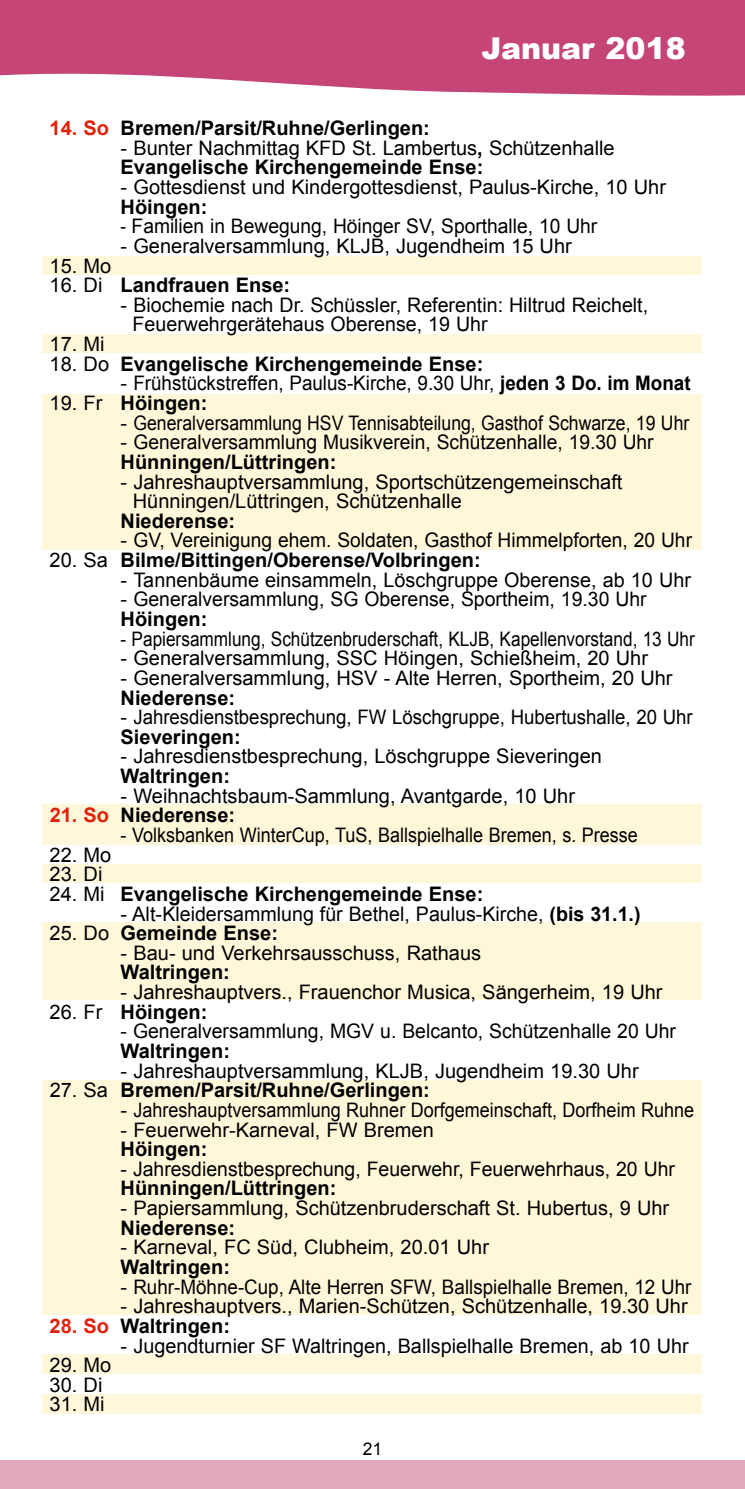
<style>
.page{position:relative;width:745px;height:1489px;background:#fff}
.page>*{position:absolute;margin:0;border:0;box-sizing:border-box;transform-origin:0 0}
.t1{font:900 30px "Arial";color:#fff}
.t2{font:20px/19.5px "Arial";color:#000}
.t3{font:700 20px "Arial";color:#000}
.t4{font:20px "Arial";color:#000;scale:.86 1}
.t5{font:20px "Arial";color:#000;scale:.9 1}
.t6{font:17.5px "Arial";color:#000}
.s1{color:#e32009}
.s2{font-weight:700}
.s3{font-weight:400}
</style>
<div class="page">
<div style="left:43px;top:1393px;width:659px;height:20px;background:#fff7d9"></div>
<div style="left:43px;top:256px;width:659px;height:18px;background:#fff7d9"></div>
<div style="left:43px;top:334px;width:659px;height:19px;background:#fff7d9"></div>
<div style="left:43px;top:393px;width:659px;height:156px;background:#fff7d9"></div>
<div style="left:43px;top:804px;width:659px;height:40px;background:#fff7d9"></div>
<div style="left:43px;top:864px;width:659px;height:18px;background:#fff7d9"></div>
<div style="left:43px;top:922px;width:659px;height:78px;background:#fff7d9"></div>
<div style="left:43px;top:1080px;width:659px;height:235px;background:#fff7d9"></div>
<div style="left:43px;top:1354px;width:659px;height:19px;background:#fff7d9"></div>
<svg style="left:0;top:0;width:744px;height:96px;background:#ca5784"></svg>
<div style="left:0;top:1460px;width:744px;height:28px;background:#e0a8ba"></div>
<h1 class="t1" style="left:481px;top:27px;width:205px">Januar 2018</h1>
<p class="t3" style="left:50px;top:115px;width:381px"><span class="s1">14. So</span> Bremen/Parsit/Ruhne/Gerlingen:</p>
<p class="t2" style="left:120px;top:138px;width:495px">- Bunter Nachmittag KFD St. Lambertus<span class="s2">,</span> Schützenhalle<br><span class="s2">Evangelische Kirchengemeinde Ense:</span></p>
<p class="t2" style="left:120px;top:177px;width:546px">- Gottesdienst und Kindergottesdienst, Paulus-Kirche, 10 Uhr</p>
<p class="t3" style="left:120px;top:193px;width:88px">Höingen:</p>
<p class="t4" style="left:120px;top:213px;width:555px">- Familien in Bewegung, Höinger SV, Sporthalle, 10 Uhr</p>
<p class="t2" style="left:120px;top:236px;width:452px">- Generalversammlung, KLJB, Jugendheim 15 Uhr</p>
<p class="t2" style="left:50px;top:256px;width:63px">15. Mo</p>
<p class="t3" style="left:50px;top:272px;width:242px"><span class="s3">16. Di</span> Landfrauen Ense:</p>
<p class="t2" style="left:132px;top:295px;width:516px;text-indent:-12px">- Biochemie nach Dr. Schüssler, Referentin: Hiltrud Reichelt,<br>Feuerwehrgerätehaus Oberense, 19 Uhr</p>
<p class="t2" style="left:50px;top:334px;width:57px">17. Mi</p>
<p class="t3" style="left:50px;top:350px;width:435px"><span class="s3">18. Do</span> Evangelische Kirchengemeinde Ense:</p>
<p class="t2" style="left:120px;top:374px;width:571px">- Frühstückstreffen, Paulus-Kirche, 9.30 Uhr, <span class="s2">jeden 3 Do. im Monat</span></p>
<p class="t3" style="left:50px;top:390px;width:159px"><span class="s3">19. Fr</span> Höingen:</p>
<p class="t2" style="left:120px;top:413px;width:570px">- Generalversammlung HSV Tennisabteilung, Gasthof Schwarze, 19 Uhr</p>
<p class="t2" style="left:120px;top:432px;width:534px">- Generalversammlung Musikverein, Schützenhalle, 19.30 Uhr</p>
<p class="t3" style="left:120px;top:448px;width:217px">Hünningen/Lüttringen:</p>
<p class="t2" style="left:133px;top:472px;width:491px;text-indent:-12px">- Jahreshauptversammlung, Sportschützengemeinschaft<br>Hünningen/Lüttringen, Schützenhalle</p>
<p class="t3" style="left:120px;top:507px;width:116px">Niederense:</p>
<p class="t2" style="left:120px;top:531px;width:572px">- GV, Vereinigung ehem. Soldaten, Gasthof Himmelpforten, 20 Uhr</p>
<p class="t3" style="left:50px;top:547px;width:432px"><span class="s3">20. Sa</span> Bilme/Bittingen/Oberense/Volbringen:</p>
<p class="t2" style="left:120px;top:570px;width:571px">- Tannenbäume einsammeln, Löschgruppe Oberense, ab 10 Uhr</p>
<p class="t2" style="left:120px;top:589px;width:527px">- Generalversammlung, SG Oberense, Sportheim, 19.30 Uhr</p>
<p class="t3" style="left:120px;top:605px;width:88px">Höingen:</p>
<p class="t4" style="left:120px;top:625px;width:668px">- Papiersammlung, Schützenbruderschaft, KLJB, Kapellenvorstand, 13 Uhr</p>
<p class="t2" style="left:120px;top:648px;width:528px">- Generalversammlung, SSC Höingen, Schießheim, 20 Uhr</p>
<p class="t2" style="left:120px;top:668px;width:553px">- Generalversammlung, HSV - Alte Herren, Sportheim, 20 Uhr</p>
<p class="t3" style="left:120px;top:684px;width:116px">Niederense:</p>
<p class="t2" style="left:120px;top:707px;width:573px">- Jahresdienstbesprechung, FW Löschgruppe, Hubertushalle, 20 Uhr</p>
<p class="t3" style="left:120px;top:723px;width:122px">Sieveringen:</p>
<p class="t2" style="left:120px;top:746px;width:482px">- Jahresdienstbesprechung, Löschgruppe Sieveringen</p>
<p class="t3" style="left:120px;top:762px;width:111px">Waltringen:</p>
<p class="t2" style="left:120px;top:786px;width:455px">- Weihnachtsbaum-Sammlung, Avantgarde, 10 Uhr</p>
<p class="t3" style="left:50px;top:802px;width:187px"><span class="s1">21. So</span> Niederense:</p>
<p class="t5" style="left:120px;top:821px;width:576px">- Volksbanken WinterCup, TuS, Ballspielhalle Bremen, s. Presse</p>
<p class="t2" style="left:50px;top:845px;width:63px">22. Mo</p>
<p class="t2" style="left:50px;top:864px;width:54px">23. Di</p>
<p class="t3" style="left:50px;top:880px;width:435px"><span class="s3">24. Mi</span> Evangelische Kirchengemeinde Ense:</p>
<p class="t2" style="left:120px;top:903px;width:521px">- Alt-Kleidersammlung für Bethel, Paulus-Kirche, <span class="s2">(bis 31.1.)</span></p>
<p class="t3" style="left:50px;top:919px;width:230px"><span class="s3">25. Do</span> Gemeinde Ense:</p>
<p class="t2" style="left:120px;top:943px;width:362px">- Bau- und Verkehrsausschuss, Rathaus</p>
<p class="t3" style="left:120px;top:959px;width:111px">Waltringen:</p>
<p class="t2" style="left:120px;top:982px;width:543px">- Jahreshauptvers., Frauenchor Musica, Sängerheim, 19 Uhr</p>
<p class="t3" style="left:50px;top:998px;width:159px"><span class="s3">26. Fr</span> Höingen:</p>
<p class="t2" style="left:120px;top:1021px;width:556px">- Generalversammlung, MGV u. Belcanto, Schützenhalle 20 Uhr</p>
<p class="t3" style="left:120px;top:1037px;width:111px">Waltringen:</p>
<p class="t2" style="left:120px;top:1060px;width:519px">- Jahreshauptversammlung, KLJB, Jugendheim 19.30 Uhr</p>
<p class="t3" style="left:50px;top:1076px;width:381px"><span class="s3">27. Sa</span> Bremen/Parsit/Ruhne/Gerlingen:</p>
<p class="t2" style="left:120px;top:1100px;width:574px">- Jahreshauptversammlung Ruhner Dorfgemeinschaft, Dorfheim Ruhne</p>
<p class="t2" style="left:120px;top:1119px;width:314px">- Feuerwehr-Karneval, FW Bremen</p>
<p class="t3" style="left:120px;top:1135px;width:88px">Höingen:</p>
<p class="t2" style="left:120px;top:1159px;width:555px">- Jahresdienstbesprechung, Feuerwehr, Feuerwehrhaus, 20 Uhr</p>
<p class="t3" style="left:120px;top:1175px;width:217px">Hünningen/Lüttringen:</p>
<p class="t2" style="left:120px;top:1198px;width:550px">- Papiersammlung, Schützenbruderschaft St. Hubertus, 9 Uhr</p>
<p class="t3" style="left:120px;top:1214px;width:116px">Niederense:</p>
<p class="t2" style="left:120px;top:1237px;width:369px">- Karneval, FC Süd, Clubheim, 20.01 Uhr</p>
<p class="t3" style="left:120px;top:1253px;width:111px">Waltringen:</p>
<p class="t2" style="left:120px;top:1276px;width:572px">- Ruhr-Möhne-Cup, Alte Herren SFW, Ballspielhalle Bremen, 12 Uhr</p>
<p class="t2" style="left:120px;top:1296px;width:568px">- Jahreshauptvers., Marien-Schützen, Schützenhalle, 19.30 Uhr</p>
<p class="t3" style="left:50px;top:1312px;width:182px"><span class="s1">28. So</span> Waltringen:</p>
<p class="t2" style="left:120px;top:1335px;width:569px">- Jugendturnier SF Waltringen, Ballspielhalle Bremen, ab 10 Uhr</p>
<p class="t2" style="left:50px;top:1355px;width:63px">29. Mo</p>
<p class="t2" style="left:50px;top:1374px;width:54px">30. Di</p>
<p class="t2" style="left:50px;top:1394px;width:57px">31. Mi</p>
<p class="t6" style="left:362px;top:1436px;width:21px">21</p>
</div>
